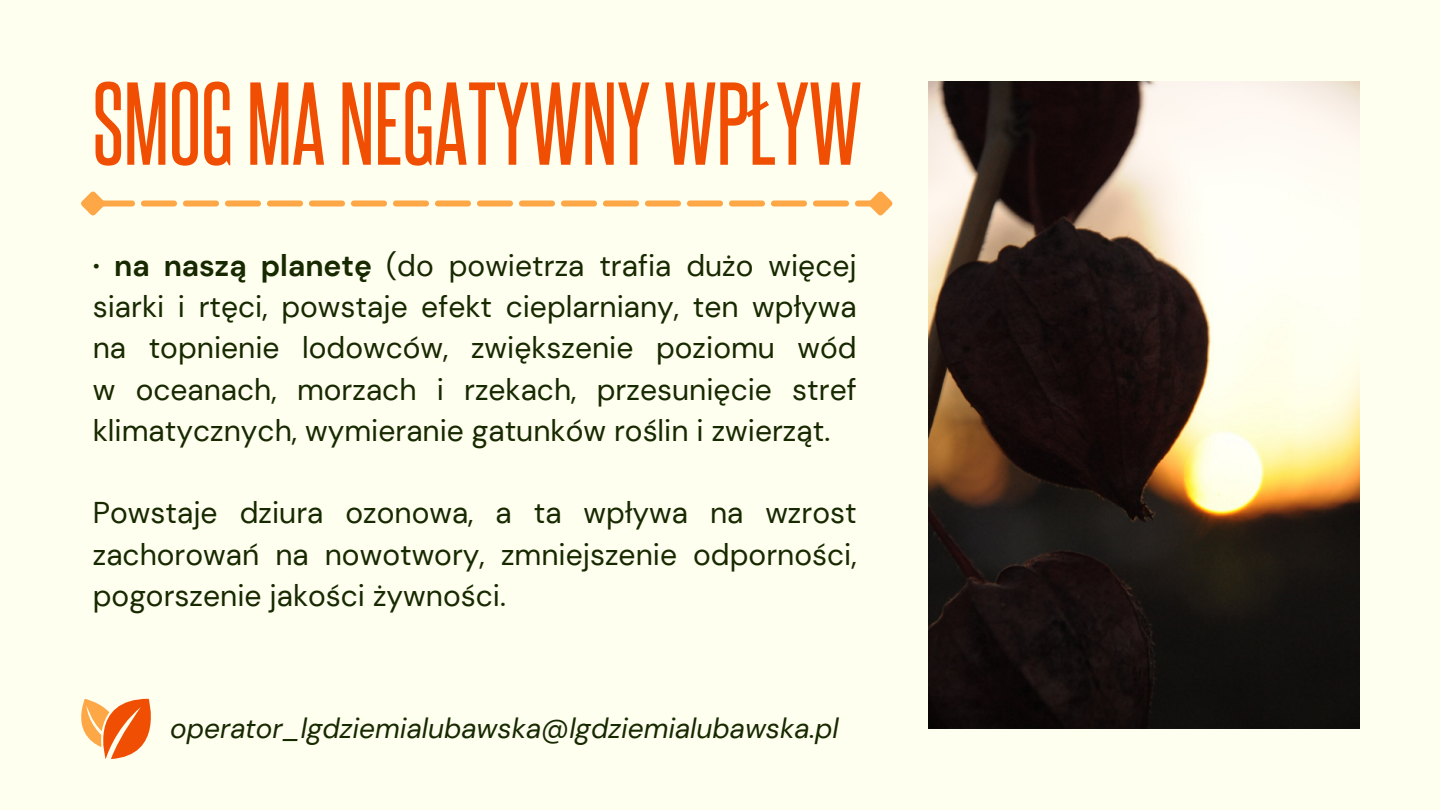
<style>
.page{position:relative;width:1440px;height:810px;background:#ffffef}
.page>*{position:absolute;margin:0;border:0;box-sizing:border-box;transform-origin:0 0}
.t1{font:100px "Aka Acid Steelfish";color:#f04f03}
.t2{font:30px/41.2px "DM Sans";color:#172900;text-align:justify}
.t3{font:italic 28px "DM Sans";color:#172900}
.s1{font-weight:700}
</style>
<div class="page">
<img style="left:929px;top:81px;width:430px;height:648px">
<svg style="left:81px;top:699px;width:70px;height:60px"></svg>
<svg style="left:81px;top:191px;width:812px;height:25px"></svg>
<p class="t1" style="left:93px;top:90px;width:770px">SMOG MANEGATYWNY WPŁYW</p>
<h1 class="t2" style="left:93px;top:245px;width:765px"><span class="s1">· na naszą planetę</span> (do powietrza trafia dużo więcej siarki i rtęci, powstaje efekt cieplarniany, ten wpływa na topnienie lodowców, zwiększenie poziomu wód w oceanach, morzach i rzekach, przesunięcie stref klimatycznych, wymieranie gatunków roślin i zwierząt.</h1>
<p class="t2" style="left:93px;top:493px;width:765px">Powstaje dziura ozonowa, a ta wpływa na wzrost zachorowań na nowotwory, zmniejszenie odporności, pogorszenie jakości żywności.</p>
<p class="t3" style="left:170px;top:710px;width:670px">operator_lgdziemialubawska@lgdziemialubawska.pl</p>
</div>
